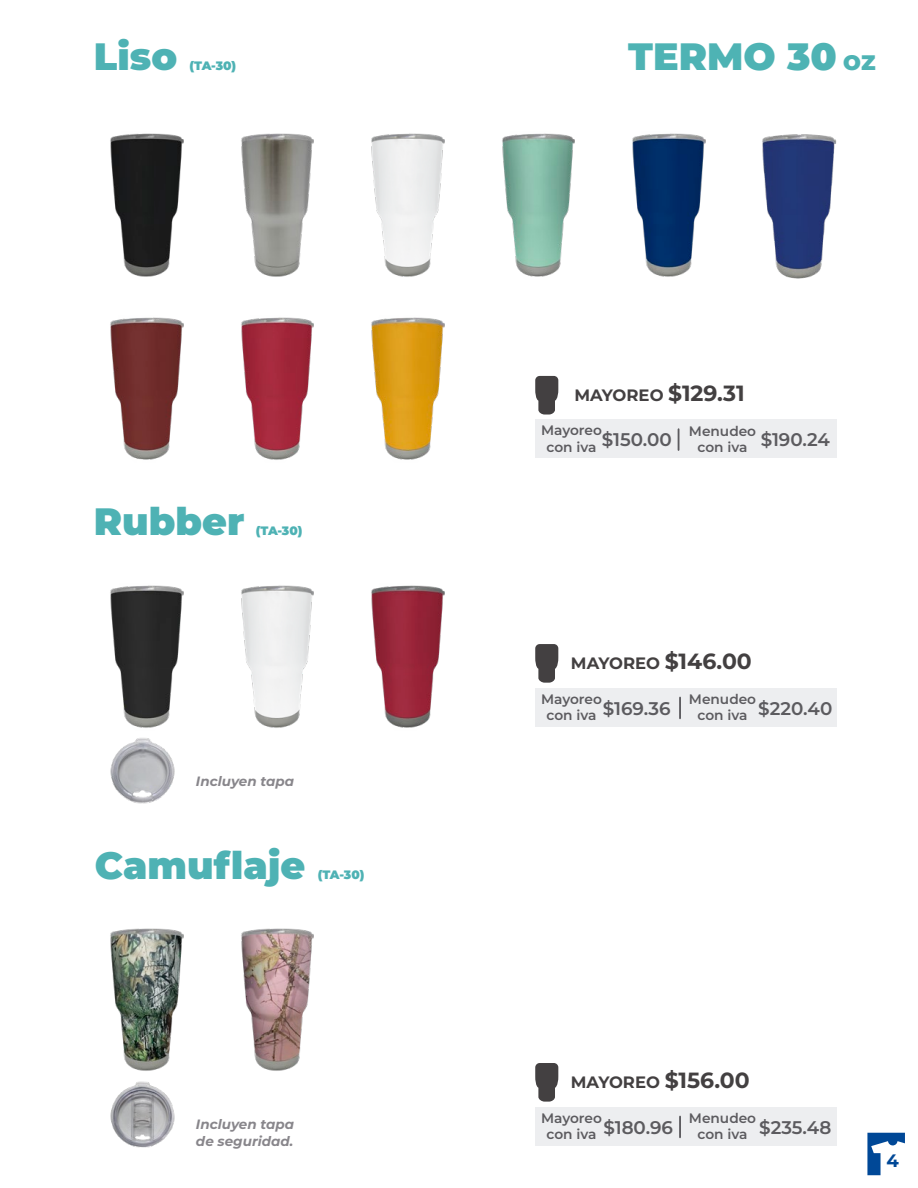
<style>
.page{position:relative;width:918px;height:1188px;background:#fff}
.page>*{position:absolute;margin:0;border:0;box-sizing:border-box;transform-origin:0 0}
.t1{font:900 38.1px "Montserrat";color:#4eb2b4}
.t2{font:900 38.1px "Montserrat";color:#4eb3b4}
.t3{font:600 18.3px "Montserrat";color:#5c5b5f}
.t4{font:700 18px "Montserrat";color:#004897}
.t5{font:700 16.5px "Montserrat";color:#434041}
.t6{font:600 13.65px/16.5px "Montserrat";color:#5c5b5f;text-align:center}
.t7{font:italic 700 13.5px/16.2px "Montserrat";color:#88868b}
.t8{font:900 12.15px "Montserrat";letter-spacing:-.015em;color:#4eb2b4}
.s1{font-size:21px}
.s2{font-size:21.9px}
</style>
<div class="page">
<svg style="left:867px;top:1133px;width:38px;height:42px"></svg>
<img style="left:110px;top:317px;width:74px;height:143px">
<img style="left:502px;top:133px;width:73px;height:144px">
<img style="left:110px;top:133px;width:74px;height:144px">
<img style="left:241px;top:133px;width:73px;height:144px">
<img style="left:241px;top:317px;width:73px;height:143px">
<img style="left:371px;top:317px;width:74px;height:143px">
<img style="left:632px;top:133px;width:74px;height:144px">
<img style="left:371px;top:133px;width:74px;height:144px">
<img style="left:762px;top:134px;width:75px;height:145px">
<img style="left:110px;top:585px;width:74px;height:143px">
<img style="left:371px;top:585px;width:74px;height:143px">
<img style="left:241px;top:585px;width:73px;height:143px">
<img style="left:110px;top:738px;width:65px;height:66px">
<img style="left:110px;top:928px;width:74px;height:143px">
<img style="left:241px;top:928px;width:73px;height:143px">
<img style="left:110px;top:1081px;width:65px;height:67px">
<div style="left:535px;top:419px;width:302px;height:39px;background:#edeef0"></div>
<svg style="left:678px;top:429px;width:1px;height:21px"></svg>
<svg style="left:535px;top:376px;width:23px;height:39px"></svg>
<div style="left:535px;top:688px;width:302px;height:38px;background:#edeef0"></div>
<hr style="left:679px;top:698px;width:2px;height:20px;background:#5c5b5f">
<svg style="left:535px;top:644px;width:23px;height:39px"></svg>
<div style="left:535px;top:1107px;width:302px;height:38px;background:#edeef0"></div>
<hr style="left:679px;top:1117px;width:2px;height:20px;background:#5c5b5f">
<svg style="left:535px;top:1063px;width:23px;height:39px"></svg>
<h1 class="t1" style="left:94px;top:31px;width:85px">Liso</h1>
<p class="t8" style="left:190px;top:58px;width:48px">(TA-30)</p>
<h1 class="t1" style="left:94px;top:496px;width:152px">Rubber</h1>
<p class="t8" style="left:256px;top:523px;width:48px">(TA-30)</p>
<p class="t7" style="left:196px;top:772px;width:100px">Incluyen tapa</p>
<h1 class="t1" style="left:95px;top:840px;width:212px">Camuflaje</h1>
<p class="t8" style="left:318px;top:867px;width:48px">(TA-30)</p>
<p class="t7" style="left:196px;top:1116px;width:100px">Incluyen tapa de seguridad.</p>
<h1 class="t2" style="left:628px;top:31px;width:249px">TERMO 30 <span class="s1">OZ</span></h1>
<p class="t5" style="left:574px;top:384px;width:172px">MAYOREO <span class="s2">$129.31</span></p>
<p class="t6" style="left:689px;top:422px;width:69px">Menudeo</p>
<p class="t6" style="left:541px;top:422px;width:62px">Mayoreo con iva</p>
<h2 class="t3" style="left:602px;top:428px;width:71px">$150.00</h2>
<h2 class="t3" style="left:698px;top:428px;width:134px"><sub>con</sub> <sub>iva</sub> $190.24</h2>
<p class="t5" style="left:571px;top:652px;width:182px">MAYOREO <span class="s2">$146.00</span></p>
<p class="t6" style="left:541px;top:690px;width:62px">Mayoreo con iva</p>
<p class="t6" style="left:689px;top:690px;width:69px">Menudeo</p>
<h2 class="t3" style="left:603px;top:696px;width:69px">$169.36</h2>
<h2 class="t3" style="left:698px;top:696px;width:136px"><sub>con</sub> <sub>iva</sub> $220.40</h2>
<p class="t5" style="left:571px;top:1071px;width:180px">MAYOREO <span class="s2">$156.00</span></p>
<p class="t6" style="left:541px;top:1109px;width:62px">Mayoreo con iva</p>
<p class="t6" style="left:689px;top:1109px;width:69px">Menudeo</p>
<h2 class="t3" style="left:603px;top:1115px;width:71px">$180.96</h2>
<h2 class="t3" style="left:698px;top:1115px;width:135px"><sub>con</sub> <sub>iva</sub> $235.48</h2>
<h3 class="t4" style="left:887px;top:1148px;width:14px">4</h3>
</div>
